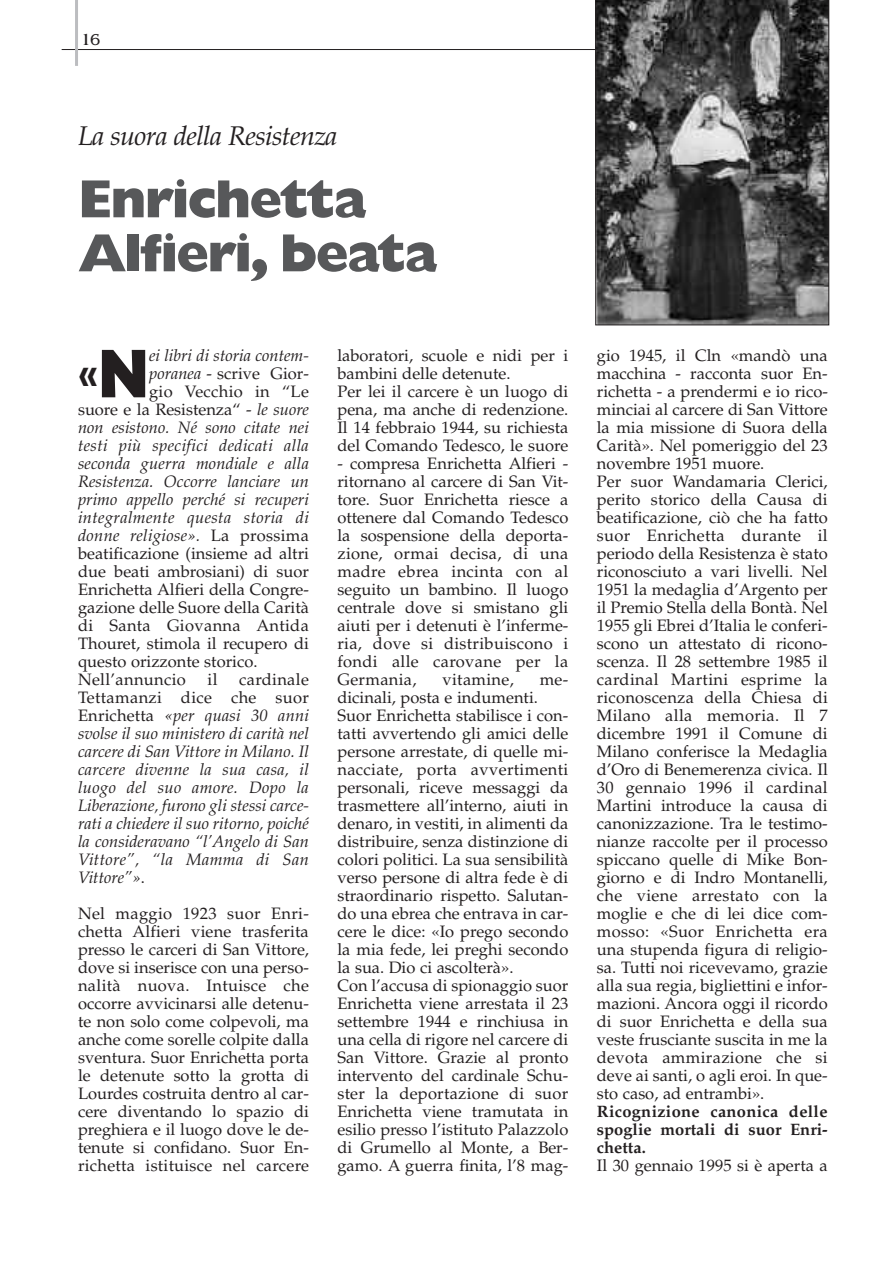
<style>
.page{position:relative;width:893px;height:1263px;background:#fff}
.page>*{position:absolute;margin:0;border:0;box-sizing:border-box;transform-origin:0 0}
.t1{font:800 54px/54px "Gill Sans";letter-spacing:-.04em;color:#57585a}
.t2{font:800 34.8px "Gill Sans";color:#231f20;scale:.8 1}
.t3{font:italic 27px "Palatino";letter-spacing:-.025em;color:#231f20}
.t4{font:16.5px/18px "Palatino";color:#231f20}
.t5{font:italic 16.5px/18px "Palatino";letter-spacing:.005em;color:#231f20;text-align:justify}
.t6{font:16.5px "Palatino";letter-spacing:.02em;color:#231f20}
.t7{font:700 16.5px/18px "Palatino";color:#231f20;text-align:justify}
.t8{font:16.5px "Benguiat";color:#231f20}
.s1{font-size:69.6px}
.s2{font-style:italic}
.s3{font-style:normal}
</style>
<div class="page">
<hr style="left:62px;top:49px;width:767px;height:1px;background:#231f20">
<hr style="left:75px;top:0;width:3px;height:66px;background:#bcbdc0">
<svg style="left:595px;top:0;width:234px;height:325px;background:#515151"></svg>
<p class="t8" style="left:81px;top:30px;width:22px">16</p>
<h3 class="t3" style="left:78px;top:125px;width:261px">La suora della Resistenza</h3>
<h1 class="t1" style="left:78px;top:177px;width:361px">Enrichetta<br>Alfieri, beata</h1>
<h2 class="t2" style="left:78px;top:361px;width:91px">«<span class="s1">N</span></h2>
<p class="t5" style="left:149px;top:349px;width:161px">ei libri di storia contem-</p>
<p class="t4" style="left:149px;top:367px;width:161px"><span class="s2">poranea</span> - scrive Gior-</p>
<p class="t6" style="left:149px;top:385px;width:161px">gio Vecchio in “Le</p>
<p class="t4" style="left:78px;top:403px;width:232px">suore e la Resistenza“ - <span class="s2">le suore</span></p>
<p class="t5" style="left:78px;top:421px;width:232px">non esistono. Né sono citate nei</p>
<p class="t5" style="left:78px;top:439px;width:232px">testi più specifici dedicati alla</p>
<p class="t5" style="left:78px;top:457px;width:232px">seconda guerra mondiale e alla</p>
<p class="t5" style="left:78px;top:475px;width:233px">Resistenza. Occorre lanciare un</p>
<p class="t5" style="left:78px;top:493px;width:232px">primo appello perché si recuperi</p>
<p class="t5" style="left:78px;top:511px;width:232px">integralmente questa storia di</p>
<p class="t5" style="left:78px;top:529px;width:232px">donne religiose». <span class="s3">La prossima</span></p>
<p class="t4" style="left:78px;top:547px;width:232px">beatificazione (insieme ad altri</p>
<p class="t4" style="left:78px;top:565px;width:232px">due beati ambrosiani) di suor</p>
<p class="t4" style="left:78px;top:583px;width:232px">Enrichetta Alfieri della Congre-</p>
<p class="t4" style="left:78px;top:601px;width:232px">gazione delle Suore della Carità</p>
<p class="t6" style="left:78px;top:619px;width:232px">di Santa Giovanna Antida</p>
<p class="t4" style="left:78px;top:637px;width:232px">Thouret, stimola il recupero di</p>
<p class="t4" style="left:78px;top:655px;width:181px">questo orizzonte storico.</p>
<p class="t6" style="left:78px;top:673px;width:109px">Nell’annuncio</p>
<p class="t4" style="left:208px;top:673px;width:11px">il</p>
<p class="t5" style="left:78px;top:673px;width:232px;text-indent:161px"><span class="s3">cardinale Tettamanzi dice che suor Enrichetta</span> «per quasi 30 anni svolse il suo ministero di carità nel carcere di San Vittore in Milano. Il carcere divenne la sua casa, il luogo del suo amore. Dopo la Liberazione, furono gli stessi carce&shy;rati a chiedere il suo ritorno, poiché la consideravano “l’Angelo di San Vittore”, “la Mamma di San Vittore”»<span class="s3">.</span></p>
<p class="t4" style="left:78px;top:907px;width:233px;text-align:justify">Nel maggio 1923 suor Enri&shy;chetta Alfieri viene trasferita presso le carceri di San Vittore, dove si inserisce con una perso&shy;nalità nuova. Intuisce che occorre avvicinarsi alle detenu&shy;te non solo come colpevoli, ma anche come sorelle colpite dalla sventura. Suor Enrichetta porta le detenute sotto la grotta di Lourdes costruita dentro al car&shy;cere diventando lo spazio di preghiera e il luogo dove le de&shy;tenute si confidano. Suor En&shy;richetta istituisce nel carcere</p>
<p class="t4" style="left:337px;top:349px;width:232px">laboratori, scuole e nidi per i bambini delle detenute.<br>Per lei il carcere è un luogo di pena, ma anche di redenzione.<br>Il 14 febbraio 1944, su richiesta del Comando Tedesco, le suore</p>
<p class="t4" style="left:337px;top:457px;width:232px;text-align:justify">- compresa Enrichetta Alfieri - ritornano al carcere di San Vit&shy;tore. Suor Enrichetta riesce a ottenere dal Comando Tedesco la sospensione della deporta&shy;zione, ormai decisa, di una madre ebrea incinta con al seguito un bambino. Il luogo centrale dove si smistano gli aiuti per i detenuti è l’inferme&shy;ria, dove si distribuiscono i fondi alle carovane per la Germania,</p>
<p class="t6" style="left:442px;top:673px;width:73px">vitamine,</p>
<p class="t4" style="left:540px;top:673px;width:30px">me-</p>
<p class="t4" style="left:337px;top:691px;width:232px">dicinali, posta e indumenti.<br>Suor Enrichetta stabilisce i con&shy;tatti avvertendo gli amici delle persone arrestate, di quelle mi&shy;nacciate, porta avvertimenti personali, riceve messaggi da trasmettere all’interno, aiuti in denaro, in vestiti, in alimenti da distribuire, senza distinzione di colori politici. La sua sensibilità verso persone di altra fede è di straordinario rispetto. Salutan&shy;do una ebrea che entrava in car&shy;cere le dice: «Io prego secondo la mia fede, lei preghi secondo la sua. Dio ci ascolterà».<br>Con l’accusa di spionaggio suor<br>Enrichetta viene arrestata il 23 settembre 1944 e rinchiusa in una cella di rigore nel carcere di<br>San Vittore. Grazie al pronto intervento del cardinale Schu&shy;ster la deportazione di suor<br>Enrichetta viene tramutata in esilio presso l’istituto Palazzolo di Grumello al Monte, a Ber&shy;gamo. A guerra finita, l’8 mag-</p>
<p class="t4" style="left:597px;top:349px;width:233px">gio 1945, il Cln «mandò una macchina - racconta suor En&shy;richetta - a prendermi e io rico&shy;minciai al carcere di San Vittore la mia missione di Suora della<br>Carità». Nel pomeriggio del 23 novembre 1951 muore.<br>Per suor Wandamaria Clerici, perito storico della Causa di beatificazione, ciò che ha fatto suor Enrichetta durante il periodo della Resistenza è stato riconosciuto a vari livelli. Nel<br>1951 la medaglia d’Argento per il Premio Stella della Bontà. Nel<br>1955 gli Ebrei d’Italia le conferi&shy;scono un attestato di ricono&shy;scenza. Il 28 settembre 1985 il cardinal Martini esprime la riconoscenza della Chiesa di<br>Milano alla memoria. Il 7 dicembre 1991 il Comune di<br>Milano conferisce la Medaglia d’Oro di Benemerenza civica. Il<br>30 gennaio 1996 il cardinal<br>Martini introduce la causa di canonizzazione. Tra le testimo&shy;nianze raccolte per il processo spiccano quelle di Mike Bon&shy;giorno e di Indro Montanelli, che viene arrestato con la moglie e che di lei dice com&shy;mosso: «Suor Enrichetta era una stupenda figura di religio&shy;sa. Tutti noi ricevevamo, grazie alla sua regia, bigliettini e infor&shy;mazioni. Ancora oggi il ricordo di suor Enrichetta e della sua veste frusciante suscita in me la devota ammirazione che si deve ai santi, o agli eroi. In que&shy;sto caso, ad entrambi».</p>
<p class="t7" style="left:597px;top:1104px;width:232px">Ricognizione canonica delle spoglie mortali di suor Enri&shy;chetta.</p>
<p class="t4" style="left:597px;top:1159px;width:232px">Il 30 gennaio 1995 si è aperta a</p>
</div>
